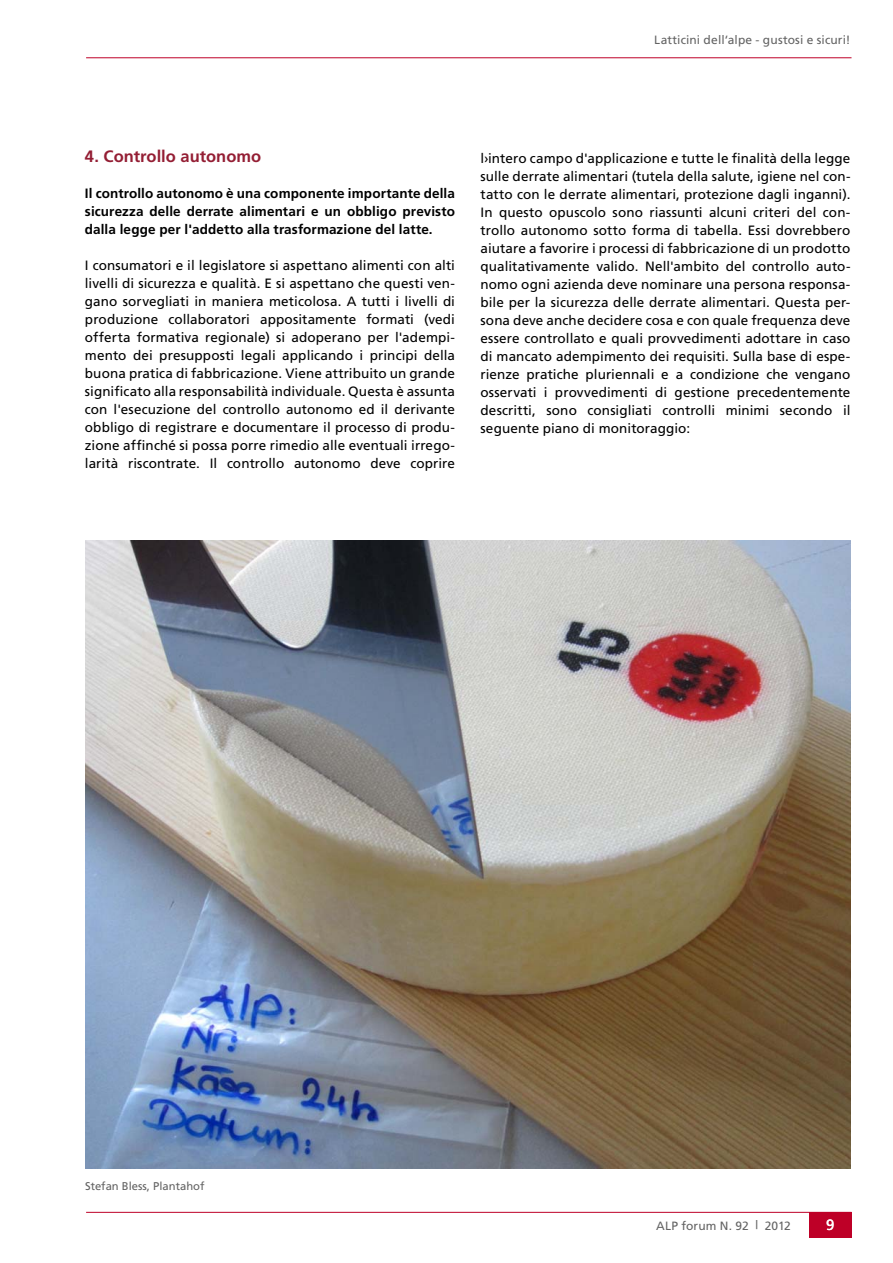
<style>
.page{position:relative;width:893px;height:1263px;background:#fff}
.page>*{position:absolute;margin:0;border:0;box-sizing:border-box;transform-origin:0 0}
.t1{font:700 16.5px "Frutiger";color:#941e34}
.t2{font:15px "Frutiger";color:#fff}
.t3{font:13.5px/18px "Frutiger";letter-spacing:.005em;color:#000;text-align:justify}
.t4{font:700 13.5px/18px "Frutiger";letter-spacing:.01em;color:#000;text-align:justify}
.t5{font:12px "Frutiger";letter-spacing:.01em;color:#636363}
.t6{font:11.25px "Frutiger";color:#636363}
</style>
<div class="page">
<hr style="left:86px;top:1212px;width:765px;height:1px;background:#be0027">
<div style="left:809px;top:1212px;width:42px;height:25px;background:#be0027"></div>
<hr style="left:86px;top:57px;width:765px;height:1px;background:#be0027">
<img style="left:85px;top:541px;width:765px;height:628px">
<p class="t5" style="left:654px;top:35px;width:198px">Latticini dell‘alpe - gustosi e sicuri!</p>
<p class="t1" style="left:85px;top:149px;width:178px">4. Controllo autonomo</p>
<p class="t4" style="left:85px;top:185px;width:372px">Il controllo autonomo è una componente importante della sicurezza delle derrate alimentari e un obbligo previsto dalla legge per l'addetto alla trasformazione del latte.</p>
<p class="t3" style="left:85px;top:257px;width:372px">I consumatori e il legislatore si aspettano alimenti con alti livelli di sicurezza e qualità. E si aspettano che questi ven&shy;gano sorvegliati in maniera meticolosa. A tutti i livelli di produzione collaboratori appositamente formati (vedi offerta formativa regionale) si adoperano per l'adempi&shy;mento dei presupposti legali applicando i principi della buona pratica di fabbricazione. Viene attribuito un grande significato alla responsabilità individuale. Questa è assunta con l'esecuzione del controllo autonomo ed il derivante obbligo di registrare e documentare il processo di produ&shy;zione affinché si possa porre rimedio alle eventuali irrego&shy;larità riscontrate. Il controllo autonomo deve coprire</p>
<p class="t3" style="left:480px;top:150px;width:371px">l›intero campo d'applicazione e tutte le finalità della legge sulle derrate alimentari (tutela della salute, igiene nel con&shy;tatto con le derrate alimentari, protezione dagli inganni).<br>In questo opuscolo sono riassunti alcuni criteri del con&shy;trollo autonomo sotto forma di tabella. Essi dovrebbero aiutare a favorire i processi di fabbricazione di un prodotto qualitativamente valido. Nell'ambito del controllo auto&shy;nomo ogni azienda deve nominare una persona responsa&shy;bile per la sicurezza delle derrate alimentari. Questa per&shy;sona deve anche decidere cosa e con quale frequenza deve essere controllato e quali provvedimenti adottare in caso di mancato adempimento dei requisiti. Sulla base di espe&shy;rienze pratiche pluriennali e a condizione che vengano osservati i provvedimenti di gestione precedentemente descritti, sono consigliati controlli minimi secondo il seguente piano di monitoraggio:</p>
<p class="t6" style="left:85px;top:1181px;width:121px">Stefan Bless, Plantahof</p>
<p class="t5" style="left:656px;top:1221px;width:136px">ALP forum N. 92 | 2012</p>
<p class="t2" style="left:826px;top:1219px;width:10px">9</p>
</div>
